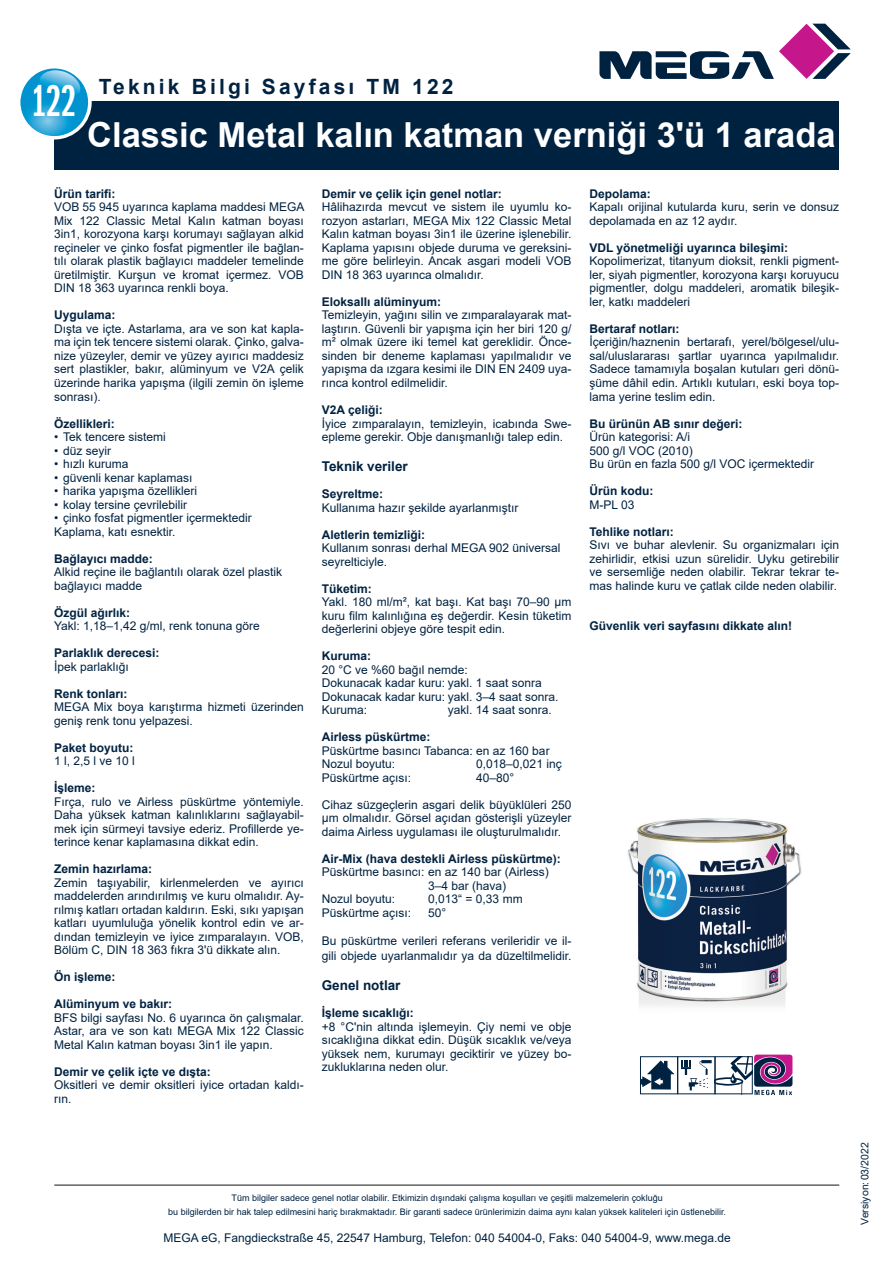
<style>
.page{position:relative;width:893px;height:1263px;background:#fff}
.page>*{position:absolute;margin:0;border:0;box-sizing:border-box;transform-origin:0 0}
.t1{font:46.2px "ITC Franklin Gothic Std Dm X Cp";color:#fff}
.t2{font:700 34.5px "Arial";color:#fff}
.t3{font:700 21px "Arial";letter-spacing:.15em;color:#002241}
.t4{font:700 13.5px "Arial";color:#002241}
.t5{font:12px/13.5px "Arial";color:#002241;text-align:justify}
.t6{font:700 12px/13.5px "Arial";color:#002241}
.t7{font:10.5px "Arial";color:#002241}
.t8{font:9px/13.5px "Arial";color:#002241;text-align:center}
.s1{font-weight:700}
.s2{font-weight:400}
</style>
<div class="page">
<div style="left:54px;top:101px;width:785px;height:68px;background:#002241"></div>
<svg style="left:17px;top:65px;width:75px;height:75px"></svg>
<svg style="left:21px;top:68px;width:65px;height:68px"></svg>
<svg style="left:599px;top:24px;width:252px;height:55px"></svg>
<hr style="left:54px;top:1184px;width:785px;height:1px;background:#231f20">
<img style="left:627px;top:818px;width:175px;height:188px">
<svg style="left:640px;top:1054px;width:152px;height:41px"></svg>
<h1 class="t1" style="left:32px;top:76px;width:46px">122</h1>
<p class="t3" style="left:99px;top:71px;width:356px">Teknik Bilgi Sayfası TM 122</p>
<p class="t2" style="left:87px;top:111px;width:750px">Classic Metal kalın katman verniği 3'ü 1 arada</p>
<p class="t6" style="left:54px;top:187px;width:63px">Ürün tarifi:</p>
<p class="t5" style="left:54px;top:200px;width:252px">VOB 55 945 uyarınca kaplama maddesi MEGA Mix 122 Classic Metal Kalın katman boyası 3in1, korozyona karşı korumayı sağlayan alkid reçineler ve çinko fosfat pigmentler ile bağlan&shy;tılı olarak plastik bağlayıcı maddeler temelinde üretilmiştir. Kurşun ve kromat içermez. VOB DIN 18 363 uyarınca renkli boya.</p>
<p class="t6" style="left:54px;top:309px;width:63px">Uygulama:</p>
<p class="t5" style="left:54px;top:322px;width:251px">Dışta ve içte. Astarlama, ara ve son kat kapla&shy;ma için tek tencere sistemi olarak. Çinko, galva&shy;nize yüzeyler, demir ve yüzey ayırıcı maddesiz sert plastikler, bakır, alüminyum ve V2A çelik üzerinde harika yapışma (ilgili zemin ön işleme sonrası).</p>
<p class="t6" style="left:54px;top:417px;width:62px">Özellikleri:</p>
<p class="t5" style="left:54px;top:430px;width:113px">• Tek tencere sistemi</p>
<p class="t5" style="left:54px;top:443px;width:59px">• düz seyir</p>
<p class="t5" style="left:54px;top:457px;width:76px">• hızlı kuruma</p>
<p class="t5" style="left:54px;top:470px;width:140px">• güvenli kenar kaplaması</p>
<p class="t5" style="left:54px;top:484px;width:145px">• harika yapışma özellikleri</p>
<p class="t5" style="left:54px;top:497px;width:135px">• kolay tersine çevrilebilir</p>
<p class="t5" style="left:54px;top:511px;width:199px">• çinko fosfat pigmentler içermektedir</p>
<p class="t5" style="left:54px;top:524px;width:123px">Kaplama, katı esnektir.</p>
<p class="t5" style="left:54px;top:551px;width:230px;text-align:left"><span class="s1">Bağlayıcı madde:<br></span>Alkid reçine ile bağlantılı olarak özel plastik bağlayıcı madde</p>
<p class="t5" style="left:54px;top:605px;width:207px"><span class="s1">Özgül ağırlık:<br></span>Yakl: 1,18–1,42 g/ml, renk tonuna göre</p>
<p class="t6" style="left:54px;top:646px;width:107px">Parlaklık derecesi:</p>
<p class="t5" style="left:54px;top:659px;width:76px">İpek parlaklığı</p>
<p class="t6" style="left:54px;top:687px;width:75px">Renk tonları:</p>
<p class="t5" style="left:54px;top:700px;width:251px">MEGA Mix boya karıştırma hizmeti üzerinden geniş renk tonu yelpazesi.</p>
<p class="t6" style="left:54px;top:741px;width:82px">Paket boyutu:<br><span class="s2">1 l, 2,5 l ve 10 l</span></p>
<p class="t6" style="left:54px;top:781px;width:43px">İşleme:</p>
<p class="t5" style="left:54px;top:794px;width:251px">Fırça, rulo ve Airless püskürtme yöntemiyle.<br>Daha yüksek katman kalınlıklarını sağlayabil&shy;mek için sürmeyi tavsiye ederiz. Profillerde ye&shy;terince kenar kaplamasına dikkat edin.</p>
<p class="t6" style="left:54px;top:862px;width:100px">Zemin hazırlama:</p>
<p class="t5" style="left:54px;top:875px;width:251px">Zemin taşıyabilir, kirlenmelerden ve ayırıcı maddelerden arındırılmış ve kuru olmalıdır. Ay&shy;rılmış katları ortadan kaldırın. Eski, sıkı yapışan katları uyumluluğa yönelik kontrol edin ve ar&shy;dından temizleyin ve iyice zımparalayın. VOB, Bölüm C, DIN 18 363 fıkra 3'ü dikkate alın.</p>
<p class="t6" style="left:54px;top:970px;width:63px">Ön işleme:</p>
<p class="t6" style="left:54px;top:997px;width:120px">Alüminyum ve bakır:</p>
<p class="t5" style="left:54px;top:1010px;width:251px">BFS bilgi sayfası No. 6 uyarınca ön çalışmalar.<br>Astar, ara ve son katı MEGA Mix 122 Classic Metal Kalın katman boyası 3in1 ile yapın.</p>
<p class="t6" style="left:54px;top:1065px;width:158px">Demir ve çelik içte ve dışta:</p>
<p class="t5" style="left:54px;top:1078px;width:251px">Oksitleri ve demir oksitleri iyice ortadan kaldı&shy;rın.</p>
<p class="t6" style="left:322px;top:187px;width:182px">Demir ve çelik için genel notlar:</p>
<p class="t5" style="left:322px;top:200px;width:251px">Hâlihazırda mevcut ve sistem ile uyumlu ko&shy;rozyon astarları, MEGA Mix 122 Classic Metal Kalın katman boyası 3in1 ile üzerine işlenebilir.<br>Kaplama yapısını objede duruma ve gereksini&shy;me göre belirleyin. Ancak asgari modeli VOB DIN 18 363 uyarınca olmalıdır.</p>
<p class="t6" style="left:322px;top:295px;width:121px">Eloksallı alüminyum:</p>
<p class="t5" style="left:322px;top:308px;width:251px">Temizleyin, yağını silin ve zımparalayarak mat&shy;laştırın. Güvenli bir yapışma için her biri 120 g/ m² olmak üzere iki temel kat gereklidir. Önce&shy;sinden bir deneme kaplaması yapılmalıdır ve yapışma da ızgara kesimi ile DIN EN 2409 uya&shy;rınca kontrol edilmelidir.</p>
<p class="t6" style="left:322px;top:403px;width:62px">V2A çeliği:</p>
<p class="t5" style="left:322px;top:416px;width:251px">İyice zımparalayın, temizleyin, icabında Swe&shy;epleme gerekir. Obje danışmanlığı talep edin.</p>
<p class="t4" style="left:322px;top:457px;width:88px">Teknik veriler</p>
<p class="t5" style="left:322px;top:487px;width:198px"><span class="s1">Seyreltme:<br></span>Kullanıma hazır şekilde ayarlanmıştır</p>
<p class="t5" style="left:322px;top:527px;width:240px;text-align:left"><span class="s1">Aletlerin temizliği:<br></span>Kullanım sonrası derhal MEGA 902 üniversal seyrelticiyle.</p>
<p class="t6" style="left:322px;top:582px;width:52px">Tüketim:</p>
<p class="t5" style="left:322px;top:595px;width:251px">Yakl. 180 ml/m², kat başı. Kat başı 70–90 µm kuru film kalınlığına eş değerdir. Kesin tüketim değerlerini objeye göre tespit edin.</p>
<p class="t5" style="left:322px;top:649px;width:148px"><span class="s1">Kuruma:<br></span>20 °C ve %60 bağıl nemde:</p>
<p class="t5" style="left:322px;top:676px;width:238px">Dokunacak kadar kuru: yakl. 1 saat sonra<br>Dokunacak kadar kuru: yakl. 3–4 saat sonra.</p>
<p class="t5" style="left:322px;top:703px;width:47px">Kuruma:</p>
<p class="t5" style="left:448px;top:703px;width:106px">yakl. 14 saat sonra.</p>
<p class="t5" style="left:322px;top:730px;width:229px"><span class="s1">Airless püskürtme:<br></span>Püskürtme basıncı Tabanca: en az 160 bar</p>
<p class="t5" style="left:322px;top:757px;width:75px">Nozul boyutu:</p>
<p class="t5" style="left:476px;top:757px;width:87px">0,018–0,021 inç</p>
<p class="t5" style="left:322px;top:770px;width:91px">Püskürtme açısı:</p>
<p class="t5" style="left:476px;top:770px;width:40px">40–80°</p>
<p class="t5" style="left:322px;top:797px;width:251px">Cihaz süzgeçlerin asgari delik büyüklüleri 250 µm olmalıdır. Görsel açıdan gösterişli yüzeyler daima Airless uygulaması ile oluşturulmalıdır.</p>
<p class="t6" style="left:322px;top:852px;width:240px">Air-Mix (hava destekli Airless püskürtme):</p>
<p class="t5" style="left:322px;top:865px;width:229px">Püskürtme basıncı: en az 140 bar (Airless)</p>
<p class="t5" style="left:428px;top:878px;width:80px">3–4 bar (hava)</p>
<p class="t5" style="left:322px;top:892px;width:75px">Nozul boyutu:</p>
<p class="t5" style="left:428px;top:892px;width:96px">0,013“ = 0,33 mm</p>
<p class="t5" style="left:322px;top:905px;width:91px">Püskürtme açısı:</p>
<p class="t5" style="left:428px;top:905px;width:20px">50°</p>
<p class="t5" style="left:322px;top:933px;width:251px;line-height:15px">Bu püskürtme verileri referans verileridir ve il&shy;gili objede uyarlanmalıdır ya da düzeltilmelidir.</p>
<p class="t4" style="left:322px;top:976px;width:80px">Genel notlar</p>
<p class="t6" style="left:322px;top:1006px;width:94px">İşleme sıcaklığı:</p>
<p class="t5" style="left:322px;top:1019px;width:251px">+8 °C'nin altında işlemeyin. Çiy nemi ve obje sıcaklığına dikkat edin. Düşük sıcaklık ve/veya yüksek nem, kurumayı geciktirir ve yüzey bo&shy;zukluklarına neden olur.</p>
<p class="t6" style="left:589px;top:187px;width:63px">Depolama:</p>
<p class="t5" style="left:589px;top:200px;width:251px">Kapalı orijinal kutularda kuru, serin ve donsuz depolamada en az 12 aydır.</p>
<p class="t6" style="left:589px;top:241px;width:200px">VDL yönetmeliği uyarınca bileşimi:</p>
<p class="t5" style="left:589px;top:254px;width:251px">Kopolimerizat, titanyum dioksit, renkli pigment&shy;ler, siyah pigmentler, korozyona karşı koruyucu pigmentler, dolgu maddeleri, aromatik bileşik&shy;ler, katkı maddeleri</p>
<p class="t6" style="left:589px;top:322px;width:92px">Bertaraf notları:</p>
<p class="t5" style="left:589px;top:335px;width:251px">İçeriğin/haznenin bertarafı, yerel/bölgesel/ulu&shy;sal/uluslararası şartlar uyarınca yapılmalıdır.<br>Sadece tamamıyla boşalan kutuları geri dönü&shy;şüme dâhil edin. Artıklı kutuları, eski boya top&shy;lama yerine teslim edin.</p>
<p class="t6" style="left:589px;top:417px;width:154px">Bu ürünün AB sınır değeri:</p>
<p class="t5" style="left:589px;top:430px;width:226px;text-align:left">Ürün kategorisi: A/i<br>500 g/l VOC (2010)<br>Bu ürün en fazla 500 g/l VOC içermektedir</p>
<p class="t6" style="left:589px;top:484px;width:65px">Ürün kodu:<br><span class="s2">M-PL 03</span></p>
<p class="t6" style="left:589px;top:525px;width:86px">Tehlike notları:</p>
<p class="t5" style="left:589px;top:538px;width:251px">Sıvı ve buhar alevlenir. Su organizmaları için zehirlidir, etkisi uzun sürelidir. Uyku getirebilir ve sersemliğe neden olabilir. Tekrar tekrar te&shy;mas halinde kuru ve çatlak cilde neden olabilir.</p>
<p class="t6" style="left:589px;top:619px;width:204px">Güvenlik veri sayfasını dikkate alın!</p>
<p class="t8" style="left:168px;top:1191px;width:559px">Tüm bilgiler sadece genel notlar olabilir. Etkimizin dışındaki çalışma koşulları ve çeşitli malzemelerin çokluğu<br>bu bilgilerden bir hak talep edilmesini hariç bırakmaktadır. Bir garanti sadece ürünlerimizin daima aynı kalan yüksek kaliteleri için üstlenebilir.</p>
<p class="t5" style="left:163px;top:1230px;width:569px">MEGA eG, Fangdieckstraße 45, 22547 Hamburg, Telefon: 040 54004-0, Faks: 040 54004-9, www.mega.de</p>
<p class="t7" style="left:858px;top:1225px;width:84px;rotate:-90deg">Versiyon:03/2022</p>
</div>
